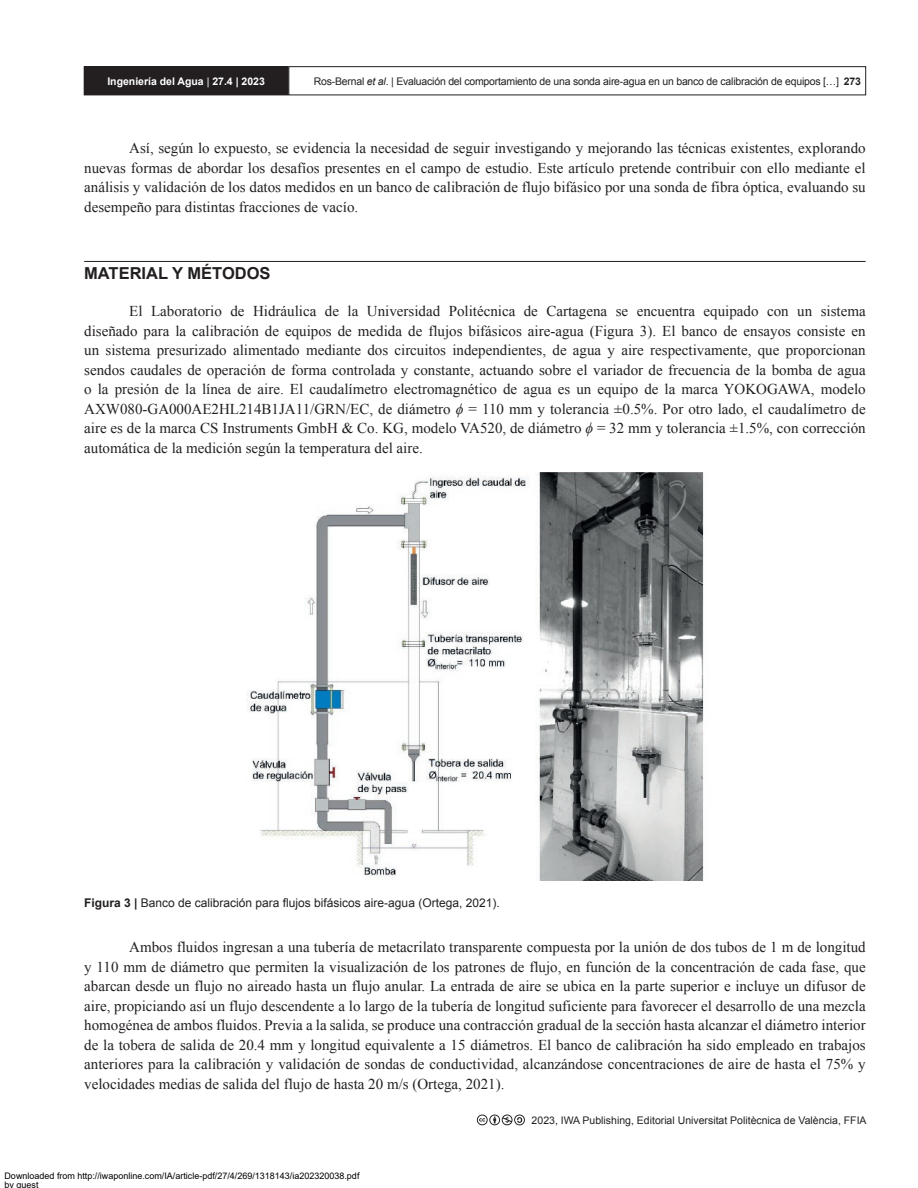
<style>
.page{position:relative;width:918px;height:1188px;background:#fff}
.page>*{position:absolute;margin:0;border:0;box-sizing:border-box;transform-origin:0 0}
.AI_TITULO_APDO{font:700 16.5px "Arial";color:#231f20}
.AI_TEXTO_esp{font:15px/19.5px "Times New Roman";color:#231f20;text-align:justify}
.AI_PIE_DE_FIGURA{font:12px "Arial";color:#231f20}
.t1{font:10.5px "Arial";letter-spacing:-.02em;color:#231f20}
.t2{font:10.5px "Arial";color:#231f20}
.t3{font:700 10.5px "Arial";color:#fff}
.t4{font:9px/9px "Arial";color:#000}
.s1{font-weight:400}
.s2{font-style:italic}
.s3{font-weight:700}
</style>
<div class="page">
<svg style="left:477px;top:1115px;width:48px;height:10px"></svg>
<div style="left:84px;top:67px;width:204px;height:28px;background:#231f20"></div>
<div style="left:84px;top:66px;width:204px;height:29px;border:1px solid #231f20"></div>
<div style="left:288px;top:66px;width:578px;height:29px;border:1px solid #231f20"></div>
<hr style="left:84px;top:261px;width:782px;height:1px;background:#231f20">
<img style="left:247px;top:473px;width:457px;height:408px">
<p class="t3" style="left:107px;top:74px;width:159px">Ingeniería del Agua <span class="s1">|</span> 27.4 | 2023</p>
<p class="t1" style="left:314px;top:74px;width:549px">Ros-Bernal <span class="s2">et al</span>. | Evaluación del comportamiento de una sonda aire-agua en un banco de calibración de equipos […] <span class="s3">273</span></p>
<p class="AI_TEXTO_esp" style="left:84px;top:138px;width:783px;text-indent:45px">Así, según lo expuesto, se evidencia la necesidad de seguir investigando y mejorando las técnicas existentes, explorando nuevas formas de abordar los desafíos presentes en el campo de estudio. Este artículo pretende contribuir con ello mediante el análisis y validación de los datos medidos en un banco de calibración de flujo bifásico por una sonda de fibra óptica, evaluando su desempeño para distintas fracciones de vacío.</p>
<p class="AI_TITULO_APDO" style="left:84px;top:262px;width:188px">MATERIAL Y MÉTODOS</p>
<p class="AI_TEXTO_esp" style="left:84px;top:301px;width:783px;text-indent:45px">El Laboratorio de Hidráulica de la Universidad Politécnica de Cartagena se encuentra equipado con un sistema diseñado para la calibración de equipos de medida de flujos bifásicos aire-agua (Figura 3). El banco de ensayos consiste en un sistema presurizado alimentado mediante dos circuitos independientes, de agua y aire respectivamente, que proporcionan sendos caudales de operación de forma controlada y constante, actuando sobre el variador de frecuencia de la bomba de agua o la presión de la línea de aire. El caudalímetro electromagnético de agua es un equipo de la marca YOKOGAWA, modelo AXW080-GA000AE2HL214B1JA11/GRN/EC, de diámetro <span class="s2">ϕ</span> = 110 mm y tolerancia ±0.5%. Por otro lado, el caudalímetro de aire es de la marca CS Instruments GmbH &amp; Co. KG, modelo VA520, de diámetro <span class="s2">ϕ</span> = 32 mm y tolerancia ±1.5%, con corrección automática de la medición según la temperatura del aire.</p>
<p class="AI_PIE_DE_FIGURA" style="left:84px;top:895px;width:417px"><span class="s3">Figura 3 |</span> Banco de calibración para flujos bifásicos aire-agua (Ortega, 2021).</p>
<p class="AI_TEXTO_esp" style="left:84px;top:937px;width:783px;text-indent:45px">Ambos fluidos ingresan a una tubería de metacrilato transparente compuesta por la unión de dos tubos de 1 m de longitud y 110 mm de diámetro que permiten la visualización de los patrones de flujo, en función de la concentración de cada fase, que abarcan desde un flujo no aireado hasta un flujo anular. La entrada de aire se ubica en la parte superior e incluye un difusor de aire, propiciando así un flujo descendente a lo largo de la tubería de longitud suficiente para favorecer el desarrollo de una mezcla homogénea de ambos fluidos. Previa a la salida, se produce una contracción gradual de la sección hasta alcanzar el diámetro interior de la tobera de salida de 20.4 mm y longitud equivalente a 15 diámetros. El banco de calibración ha sido empleado en trabajos anteriores para la calibración y validación de sondas de conductividad, alcanzándose concentraciones de aire de hasta el 75% y velocidades medias de salida del flujo de hasta 20 m/s (Ortega, 2021).</p>
<p class="t4" style="left:4px;top:1172px;width:356px">Downloaded from http://iwaponline.com/IA/article-pdf/27/4/269/1318143/ia202320038.pdf by guest</p>
<p class="t2" style="left:532px;top:1113px;width:336px">2023, IWA Publishing, Editorial Universitat Politècnica de València, FFIA</p>
</div>
